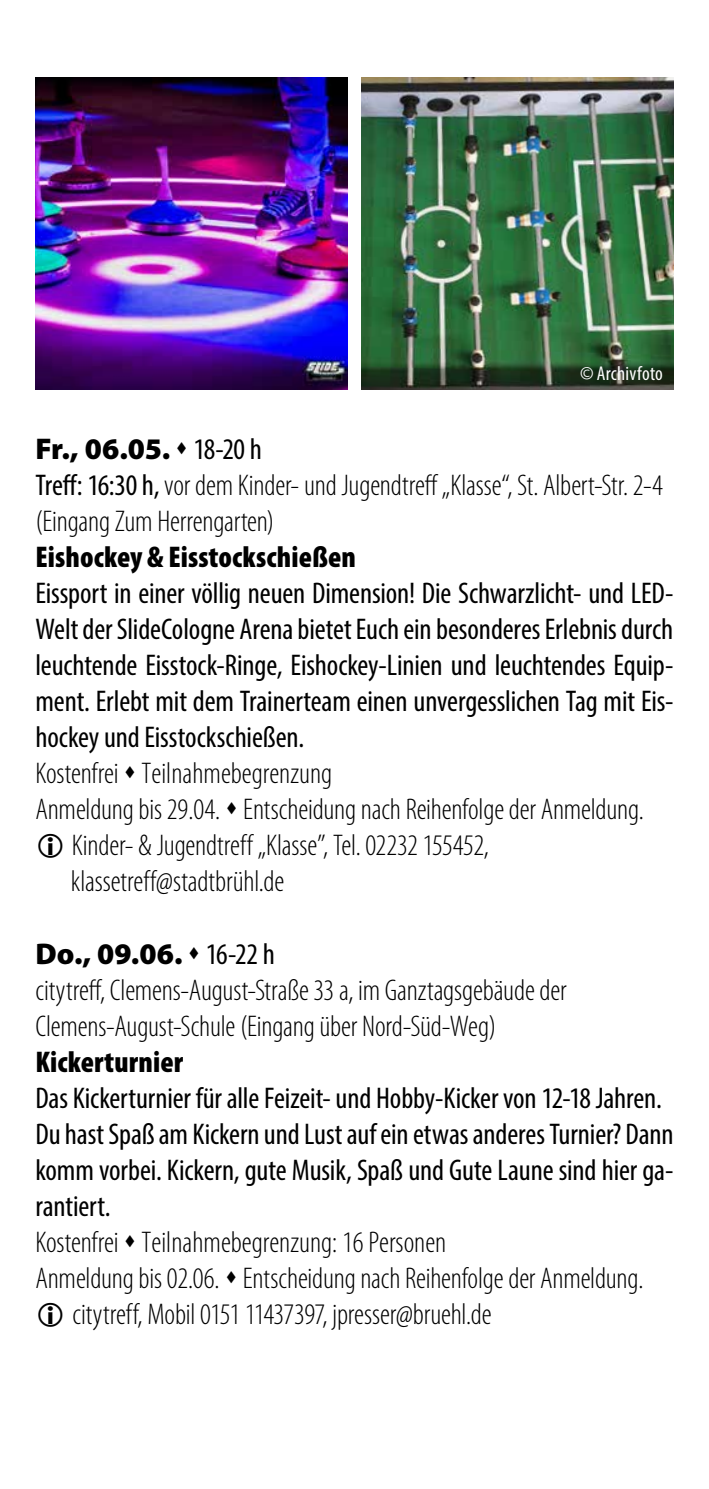
<style>
.page{position:relative;width:709px;height:1489px;background:#fff}
.page>*{position:absolute;margin:0;border:0;box-sizing:border-box;transform-origin:0 0}
.t1{font:300 condensed 30px/36px "Myriad Pro";letter-spacing:-.005em;color:#000}
.t2{font:condensed 30px "Myriad Pro";letter-spacing:-.005em;color:#000}
.t3{font:900 condensed 30px "Myriad Pro";letter-spacing:.005em;color:#000}
.t4{font:condensed 20px "Myriad Pro";letter-spacing:.01em;color:#fff}
.s1{font-weight:900;font-stretch:normal}
.s2{font-weight:400}
</style>
<div class="page">
<img style="left:35px;top:78px;width:312px;height:312px">
<img style="left:361px;top:78px;width:312px;height:312px">
<p class="t4" style="left:580px;top:361px;width:84px">© Archivfoto</p>
<p class="t1" style="left:35px;top:431px;width:629px"><span class="s1">Fr., 06.05.</span> ▲ <span class="s2">18-20 h<br>Treff: 16:30 h,</span> vor dem Kinder- und Jugendtreff „Klasse“, St. Albert-Str. 2-4 (Eingang Zum Herrengarten)</p>
<p class="t3" style="left:35px;top:538px;width:322px">Eishockey &amp; Eisstockschießen</p>
<p class="t2" style="left:35px;top:575px;width:639px">Eissport in einer völlig neuen Dimension! Die Schwarzlicht- und LED-</p>
<p class="t2" style="left:35px;top:611px;width:639px">Welt der SlideCologne Arena bietet Euch ein besonderes Erlebnis durch</p>
<p class="t2" style="left:35px;top:647px;width:639px">leuchtende Eisstock-Ringe, Eishockey-Linien und leuchtendes Equip-</p>
<p class="t2" style="left:35px;top:683px;width:639px">ment. Erlebt mit dem Trainerteam einen unvergesslichen Tag mit Eis-</p>
<p class="t2" style="left:35px;top:719px;width:270px">hockey und Eisstockschießen.</p>
<p class="t1" style="left:35px;top:755px;width:298px">Kostenfrei ▲ Teilnahmebegrenzung</p>
<p class="t1" style="left:35px;top:791px;width:610px">Anmeldung bis 29.04. ▲ Entscheidung nach Reihenfolge der Anmeldung.</p>
<p class="t1" style="left:72px;top:827px;width:419px">Kinder- &amp; Jugendtreff „Klasse”, Tel. 02232 155452,</p>
<p class="t1" style="left:71px;top:863px;width:215px">klassetreff@stadtbrühl.de</p>
<p class="t1" style="left:35px;top:935px;width:532px"><span class="s1">Do., 09.06.</span> ▲ <span class="s2">16-22 h<br></span>citytreff, Clemens-August-Straße 33 a, im Ganztagsgebäude der<br>Clemens-August-Schule (Eingang über Nord-Süd-Weg)</p>
<p class="t3" style="left:35px;top:1042px;width:149px">Kickerturnier</p>
<p class="t2" style="left:35px;top:1079px;width:628px">Das Kickerturnier für alle Feizeit- und Hobby-Kicker von 12-18 Jahren.</p>
<p class="t2" style="left:35px;top:1115px;width:639px">Du hast Spaß am Kickern und Lust auf ein etwas anderes Turnier? Dann</p>
<p class="t2" style="left:35px;top:1151px;width:639px">komm vorbei. Kickern, gute Musik, Spaß und Gute Laune sind hier ga-</p>
<p class="t2" style="left:35px;top:1187px;width:77px">rantiert.</p>
<p class="t1" style="left:35px;top:1223px;width:412px">Kostenfrei ▲ Teilnahmebegrenzung: 16 Personen</p>
<p class="t1" style="left:35px;top:1259px;width:609px">Anmeldung bis 02.06. ▲ Entscheidung nach Reihenfolge der Anmeldung.</p>
<p class="t1" style="left:72px;top:1295px;width:421px">citytreff, Mobil 0151 11437397, jpresser@bruehl.de</p>
</div>
